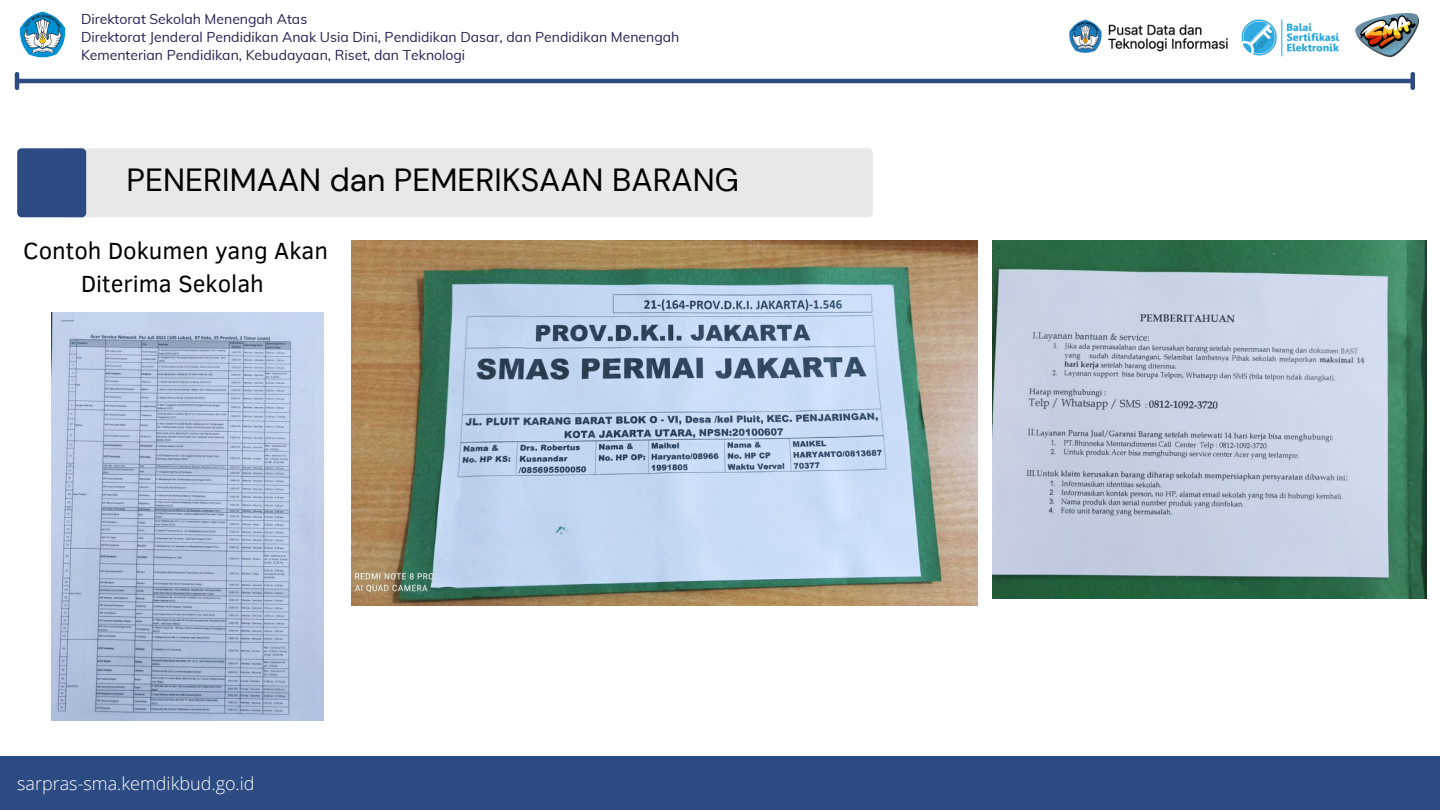
<style>
.page{position:relative;width:1440px;height:810px;background:#fff}
.page>*{position:absolute;margin:0;border:0;box-sizing:border-box;transform-origin:0 0}
.t1{font:32px "DM Sans";color:#000}
.t2{font:24px/33px "Clear Sans";color:#000;text-align:center}
.t3{font:300 18px "Open Sans";color:#fff}
.t4{font:14px/18px "Muli";color:#242254}
</style>
<div class="page">
<div style="left:0;top:756px;width:1440px;height:54px;background:#2b4b82"></div>
<div style="left:62px;top:148px;width:811px;height:69px;background:#e8e8e8;border-radius:4px"></div>
<div style="left:17px;top:148px;width:69px;height:69px;background:#2b4b82;border-radius:4px"></div>
<img style="left:19px;top:11px;width:47px;height:47px">
<img style="left:1355px;top:13px;width:65px;height:45px">
<img style="left:1241px;top:19px;width:99px;height:38px">
<hr style="left:19px;top:79px;width:1392px;height:4px;background:#2b4b82">
<svg style="left:15px;top:72px;width:4px;height:18px"></svg>
<svg style="left:1411px;top:72px;width:4px;height:18px"></svg>
<img style="left:1069px;top:19px;width:159px;height:34px">
<img style="left:352px;top:241px;width:625px;height:364px">
<img style="left:993px;top:241px;width:433px;height:357px">
<img style="left:52px;top:313px;width:272px;height:407px">
<p class="t4" style="left:81px;top:10px;width:600px">Direktorat Sekolah Menengah Atas<br>Direktorat Jenderal Pendidikan Anak Usia Dini, Pendidikan Dasar, dan Pendidikan Menengah<br>Kementerian Pendidikan, Kebudayaan, Riset, dan Teknologi</p>
<h1 class="t1" style="left:127px;top:160px;width:614px">PENERIMAAN dan PEMERIKSAAN BARANG</h1>
<h2 class="t2" style="left:23px;top:233px;width:306px">Contoh Dokumen yang Akan<br>Diterima Sekolah</h2>
<p class="t3" style="left:17px;top:771px;width:239px">sarpras-sma.kemdikbud.go.id</p>
</div>
